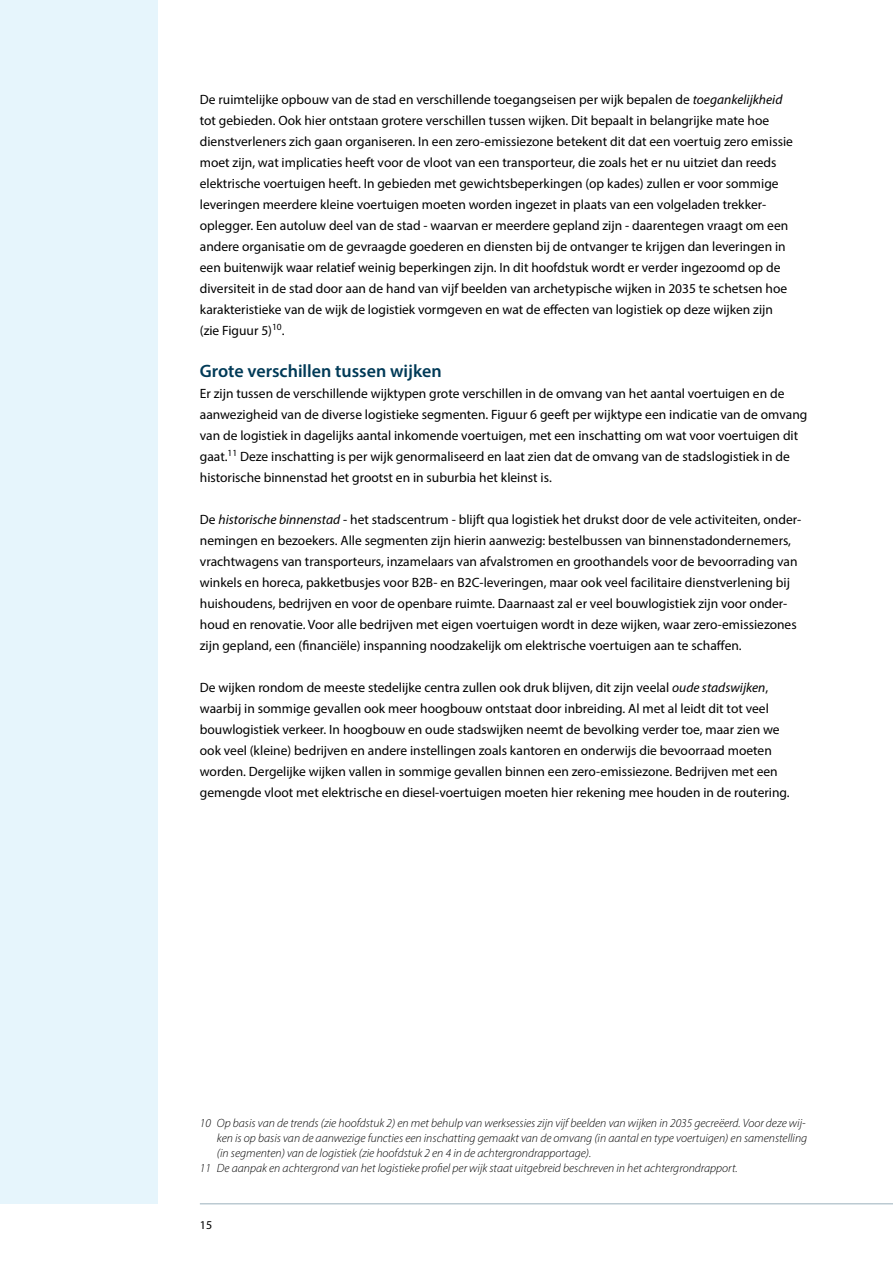
<style>
.page{position:relative;width:893px;height:1263px;background:#fff}
.page>*{position:absolute;margin:0;border:0;box-sizing:border-box;transform-origin:0 0}
.t1{font:600 18px "Myriad Pro";color:#013a57}
.t2{font:13.5px/21px "Myriad Pro";color:#000}
.t3{font:italic 300 12px "Myriad Pro";color:#000}
.t4{font:12px "Myriad Pro";color:#000}
.s1{font-style:italic}
</style>
<div class="page">
<div style="left:0;top:0;width:157px;height:1203px;background:#e6f5fc"></div>
<hr style="left:200px;top:1203px;width:693px;height:1px;background:#9ab0bc">
<p class="t2" style="left:200px;top:88px;width:595px">De ruimtelijke opbouw van de stad en verschillende toegangseisen per wijk bepalen de <span class="s1">toegankelijkheid </span>tot gebieden. Ook hier ontstaan grotere verschillen tussen wijken. Dit bepaalt in belangrijke mate hoe dienstverleners zich gaan organiseren. In een zero-emissiezone betekent dit dat een voertuig zero emissie moet zijn, wat implicaties heeft voor de vloot van een transporteur, die zoals het er nu uitziet dan reeds elektrische voertuigen heeft. In gebieden met gewichtsbeperkingen (op kades) zullen er voor sommige leveringen meerdere kleine voertuigen moeten worden ingezet in plaats van een volgeladen trekker&shy;oplegger. Een autoluw deel van de stad - waarvan er meerdere gepland zijn - daarentegen vraagt om een andere organisatie om de gevraagde goederen en diensten bij de ontvanger te krijgen dan leveringen in een buitenwijk waar relatief weinig beperkingen zijn. In dit hoofdstuk wordt er verder ingezoomd op de diversiteit in de stad door aan de hand van vijf beelden van archetypische wijken in 2035 te schetsen hoe karakteristieke van de wijk de logistiek vormgeven en wat de effecten van logistiek op deze wijken zijn (zie Figuur 5)<sup>10</sup>.</p>
<h1 class="t1" style="left:200px;top:359px;width:243px">Grote verschillen tussen wijken</h1>
<p class="t2" style="left:200px;top:382px;width:609px">Er zijn tussen de verschillende wijktypen grote verschillen in de omvang van het aantal voertuigen en de aanwezigheid van de diverse logistieke segmenten. Figuur 6 geeft per wijktype een indicatie van de omvang van de logistiek in dagelijks aantal inkomende voertuigen, met een inschatting om wat voor voertuigen dit gaat.<sup>11</sup> Deze inschatting is per wijk genormaliseerd en laat zien dat de omvang van de stadslogistiek in de historische binnenstad het grootst en in suburbia het kleinst is.</p>
<p class="t2" style="left:200px;top:508px;width:603px">De <span class="s1">historische binnenstad</span> - het stadscentrum - blijft qua logistiek het drukst door de vele activiteiten, onder&shy;nemingen en bezoekers. Alle segmenten zijn hierin aanwezig: bestelbussen van binnenstadondernemers, vrachtwagens van transporteurs, inzamelaars van afvalstromen en groothandels voor de bevoorrading van winkels en horeca, pakketbusjes voor B2B- en B2C-leveringen, maar ook veel facilitaire dienstverlening bij huishoudens, bedrijven en voor de openbare ruimte. Daarnaast zal er veel bouwlogistiek zijn voor onder&shy;houd en renovatie. Voor alle bedrijven met eigen voertuigen wordt in deze wijken, waar zero-emissiezones zijn gepland, een (financiële) inspanning noodzakelijk om elektrische voertuigen aan te schaffen.</p>
<p class="t2" style="left:200px;top:676px;width:591px">De wijken rondom de meeste stedelijke centra zullen ook druk blijven, dit zijn veelal <span class="s1">oude stadswijken</span>, waarbij in sommige gevallen ook meer hoogbouw ontstaat door inbreiding. Al met al leidt dit tot veel bouwlogistiek verkeer. In hoogbouw en oude stadswijken neemt de bevolking verder toe, maar zien we ook veel (kleine) bedrijven en andere instellingen zoals kantoren en onderwijs die bevoorraad moeten worden. Dergelijke wijken vallen in sommige gevallen binnen een zero-emissiezone. Bedrijven met een gemengde vloot met elektrische en diesel-voertuigen moeten hier rekening mee houden in de routering.</p>
<p class="t3" style="left:200px;top:1115px;width:607px">10 Op basis van de trends (zie hoofdstuk 2) en met behulp van werksessies zijn vijf beelden van wijken in 2035 gecreëerd. Voor deze wij-</p>
<p class="t3" style="left:217px;top:1130px;width:592px">ken is op basis van de aanwezige functies een inschatting gemaakt van de omvang (in aantal en type voertuigen) en samenstelling</p>
<p class="t3" style="left:217px;top:1145px;width:376px">(in segmenten) van de logistiek (zie hoofdstuk 2 en 4 in de achtergrondrapportage).</p>
<p class="t3" style="left:200px;top:1160px;width:539px">11 De aanpak en achtergrond van het logistieke profiel per wijk staat uitgebreid beschreven in het achtergrondrapport.</p>
<p class="t4" style="left:200px;top:1218px;width:14px">15</p>
</div>
